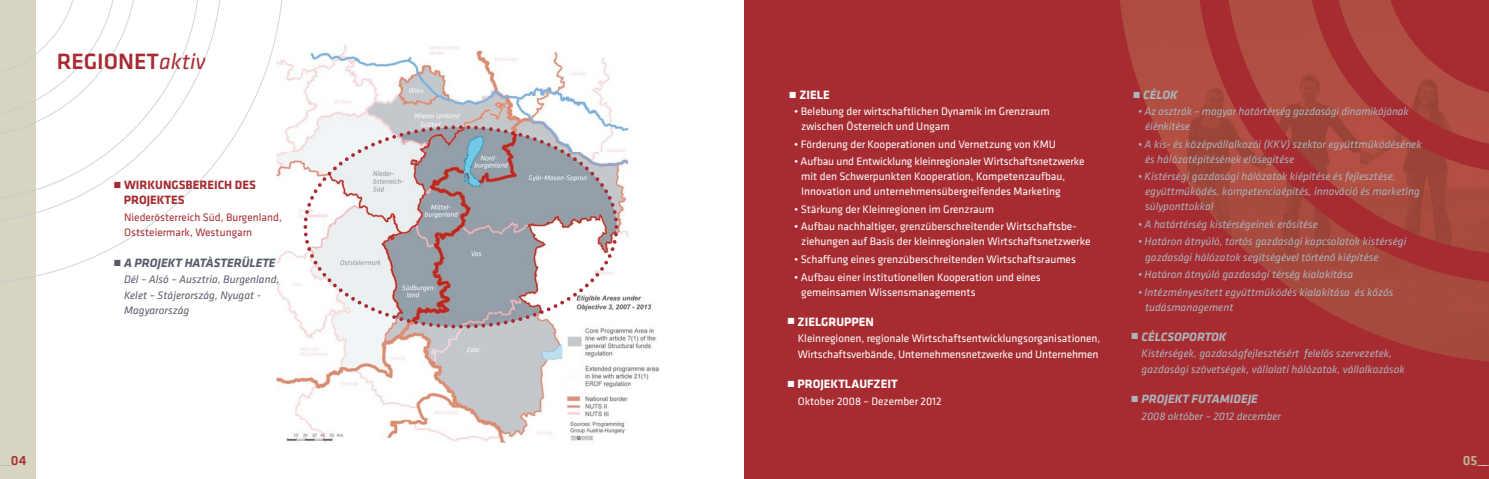
<style>
.page{position:relative;width:1489px;height:479px;background:#fff}
.page>*{position:absolute;margin:0;border:0;box-sizing:border-box;transform-origin:0 0}
.t1{font:500 23px "Klavika";color:#a72c31}
.t2{font:15px "Klavika";color:#acb4bc}
.t3{font:500 13.75px "Klavika";color:#bcb992}
.t4{font:italic 700 12.5px "Klavika";color:#acb4bc}
.t5{font:700 12.5px "Klavika";color:#fff}
.t6{font:700 12.5px/15px "Klavika";color:#a72c31}
.t7{font:italic 700 12.5px "Klavika";color:#555c69}
.t8{font:11.25px/15px "Klavika";color:#fff}
.t9{font:italic 11.25px/15px "Klavika";color:#acb4bc}
.t10{font:italic 11.25px/15.4px "Klavika";color:#555c69}
.t11{font:11.25px/15.4px "Klavika";color:#a72c31}
.s1{font-weight:400;font-style:italic}
.s2{font-style:normal}
.s3{font-weight:500;font-size:13.75px;color:#a72c31}
.s4{font-weight:400;font-size:15px;color:#fff}
</style>
<div class="page">
<div style="left:0;top:0;width:35px;height:478px;background:#d7d5c2"></div>
<div style="left:744px;top:0;width:744px;height:478px;background:#a72c31"></div>
<img style="left:276px;top:44px;width:383px;height:400px">
<svg style="left:35px;top:0;width:248px;height:283px"></svg>
<svg style="left:0;top:55px;width:35px;height:227px"></svg>
<img style="left:276px;top:19px;width:4px;height:16px">
<svg style="left:303px;top:125px;width:315px;height:203px"></svg>
<img style="left:1120px;top:0;width:122px;height:161px">
<img style="left:1242px;top:127px;width:41px;height:155px">
<img style="left:1283px;top:176px;width:41px;height:133px">
<img style="left:1174px;top:161px;width:68px;height:80px">
<img style="left:1324px;top:214px;width:41px;height:116px">
<img style="left:1365px;top:242px;width:123px;height:119px">
<svg style="left:1235px;top:241px;width:7px;height:6px"></svg>
<img style="left:1228px;top:0;width:109px;height:127px">
<img style="left:1358px;top:144px;width:43px;height:85px">
<img style="left:1401px;top:144px;width:87px;height:109px">
<img style="left:1271px;top:126px;width:87px;height:43px">
<img style="left:1314px;top:168px;width:44px;height:37px">
<img style="left:1338px;top:0;width:150px;height:144px">
<h1 class="t1" style="left:57px;top:52px;width:150px">REGIONET<span class="s1">aktiv</span></h1>
<p class="t6" style="left:124px;top:178px;width:133px;text-indent:-11px">- WIRKUNGSBEREICH DES<br>PROJEKTES</p>
<p class="t11" style="left:124px;top:210px;width:159px">Niederösterreich Süd, Burgenland,<br>Oststeiermark, Westungarn</p>
<p class="t7" style="left:113px;top:257px;width:164px"><span class="s2">-</span> A PROJEKT HATÀSTERÜLETE</p>
<p class="t10" style="left:124px;top:273px;width:157px">Dél – Alsó – Ausztria, Burgenland,<br>Kelet – Stájerország, Nyugat -<br>Magyarország</p>
<p class="t5" style="left:788px;top:90px;width:42px">- ZIELE</p>
<p class="t8" style="left:801px;top:105px;width:250px;text-indent:-7px">• Belebung der wirtschaftlichen Dynamik im Grenzraum zwischen Österreich und Ungarn</p>
<p class="t8" style="left:794px;top:138px;width:263px">• Förderung der Kooperationen und Vernetzung von KMU</p>
<p class="t8" style="left:801px;top:155px;width:285px;text-indent:-7px">• Aufbau und Entwicklung kleinregionaler Wirtschaftsnetzwerke mit den Schwerpunkten Kooperation, Kompetenzaufbau,<br>Innovation und unternehmensübergreifendes Marketing</p>
<p class="t8" style="left:794px;top:203px;width:201px">• Stärkung der Kleinregionen im Grenzraum</p>
<p class="t8" style="left:801px;top:220px;width:291px;text-indent:-7px">• Aufbau nachhaltiger, grenzüberschreitender Wirtschaftsbe&shy;ziehungen auf Basis der kleinregionalen Wirtschaftsnetzwerke</p>
<p class="t8" style="left:794px;top:253px;width:283px">• Schaffung eines grenzüberschreitenden Wirtschaftsraumes</p>
<p class="t8" style="left:801px;top:270px;width:241px;text-indent:-7px">• Aufbau einer institutionellen Kooperation und eines gemeinsamen Wissensmanagements</p>
<p class="t5" style="left:787px;top:316px;width:88px">- ZIELGRUPPEN</p>
<p class="t8" style="left:797px;top:332px;width:304px;line-height:15.4px">Kleinregionen, regionale Wirtschaftsentwicklungsorganisationen,<br>Wirtschaftsverbände, Unternehmensnetzwerke und Unternehmen</p>
<p class="t5" style="left:787px;top:379px;width:112px">- PROJEKTLAUFZEIT</p>
<p class="t8" style="left:797px;top:394px;width:145px">Oktober 2008 – Dezember 2012</p>
<p class="t4" style="left:1132px;top:90px;width:47px"><span class="s2">-</span> CÉLOK</p>
<p class="t9" style="left:1144px;top:105px;width:265px;text-indent:-7px">• Az osztrák – magyar határtérség gazdasági dinamikájának élénkítése</p>
<p class="t9" style="left:1144px;top:138px;width:278px;text-indent:-7px">• A kis- és középvállalkozói (KKV) szektor együttműködésének és hálózatépítésének elősegítése</p>
<p class="t9" style="left:1144px;top:170px;width:276px;text-indent:-7px">• Kistérségi gazdasági hálózatok kiépítése és fejlesztése, együttműködés, kompetenciaépítés, innováció és marketing súlyponttokkal</p>
<p class="t9" style="left:1137px;top:218px;width:181px">• A határtérség kistérségeinek erősítése</p>
<p class="t9" style="left:1144px;top:235px;width:263px;text-indent:-7px">• Határon átnyúló, tartós gazdasági kapcsolatok kistérségi gazdasági hálózatok segítségével történő kiépítése</p>
<p class="t9" style="left:1137px;top:268px;width:217px">• Határon átnyúló gazdasági térség kialakítása</p>
<p class="t9" style="left:1144px;top:285px;width:250px;text-indent:-7px">• Intézményesített együttműködés kialakítása és kőzős tudásmanagement</p>
<p class="t4" style="left:1130px;top:331px;width:97px"><span class="s2">-</span> CÉLCSOPORTOK</p>
<p class="t9" style="left:1141px;top:347px;width:265px;line-height:15.4px">Kistérségek, gazdaságfejlesztésért felelős szervezetek, gazdasági szövetségek, vállalati hálózatok, vállalkozások</p>
<p class="t4" style="left:1130px;top:394px;width:128px"><span class="s2">-</span> PROJEKT FUTAMIDEJE</p>
<p class="t9" style="left:1141px;top:409px;width:141px">2008 október – 2012 december</p>
<h2 class="t2" style="left:0;top:454px;width:28px">__<span class="s3">04</span></h2>
<p class="t3" style="left:1462px;top:455px;width:28px">05<span class="s4">__</span></p>
</div>
